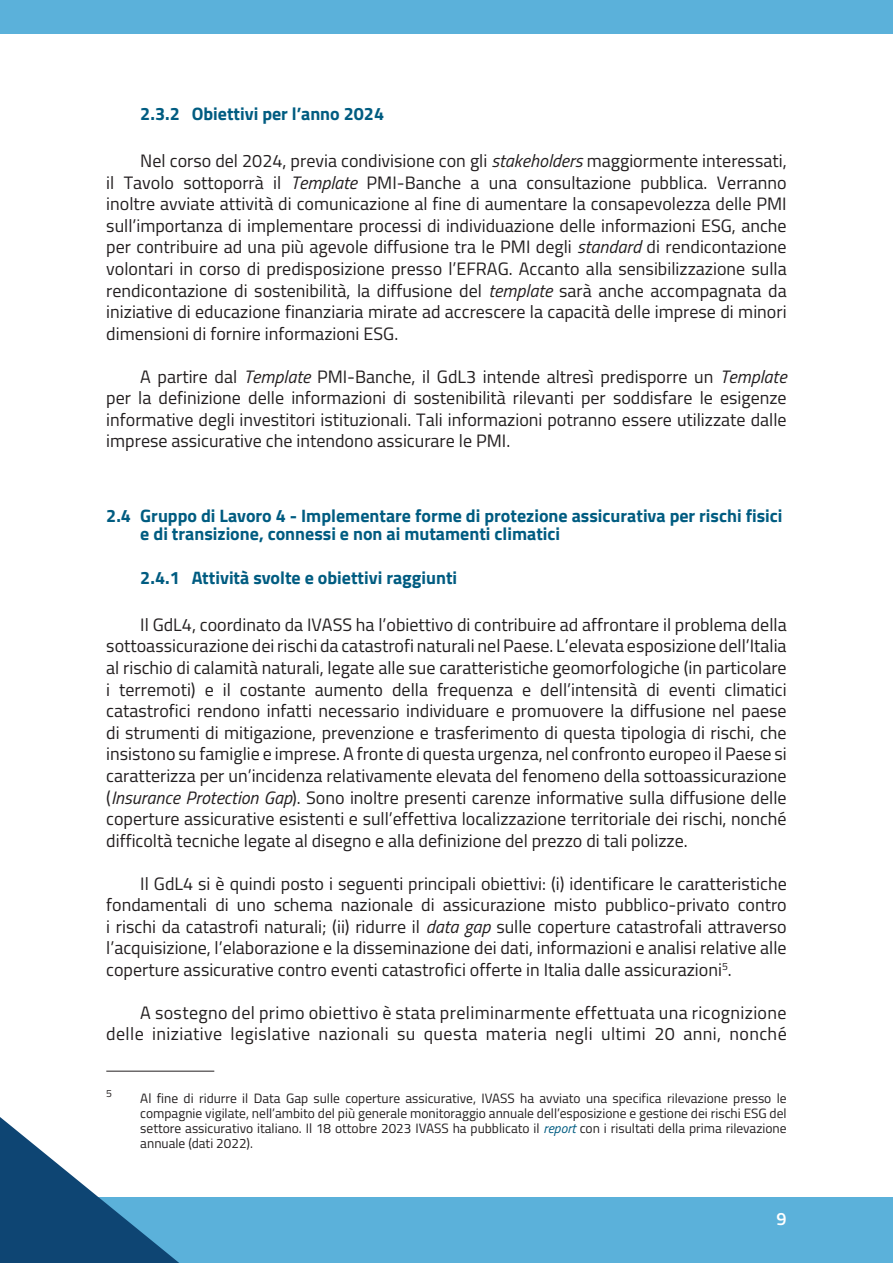
<style>
.page{position:relative;width:893px;height:1263px;background:#fff}
.page>*{position:absolute;margin:0;border:0;box-sizing:border-box;transform-origin:0 0}
.PARAGRAFO__Testo{font:18px/21.6px "Titillium";color:#231f20;text-align:justify}
.SOTTOTITOLO__Testo{font:700 18px/18px "Titillium";color:#005c81}
.PARAGRAFO__Testo-2{font:18px/21.6px "Titillium";letter-spacing:.02em;color:#231f20;text-align:right}
.t1{font:600 18px "Titillium";color:#fff}
.NOTA__Testo{font:13.5px/15px "Titillium";color:#231f20;text-align:justify}
.NOTA__Testo-2{font:10.5px "Titillium";color:#231f20}
.s1{font-style:italic}
.s2{font-style:italic;color:#005c81}
</style>
<div class="page">
<div style="left:0;top:1197px;width:893px;height:66px;background:#5bb1da"></div>
<svg style="left:0;top:1117px;width:179px;height:146px"></svg>
<div style="left:0;top:0;width:893px;height:34px;background:#5bb1da"></div>
<hr style="left:106px;top:1071px;width:108px;height:1px;background:#231f20">
<p class="SOTTOTITOLO__Testo" style="left:140px;top:104px;width:245px">2.3.2 Obiettivi per l’anno 2024</p>
<p class="PARAGRAFO__Testo" style="left:106px;top:149px;width:682px;text-indent:34px">Nel corso del 2024, previa condivisione con gli <span class="s1">stakeholders</span> maggiormente interessati, il Tavolo sottoporrà il <span class="s1">Template</span> PMI-Banche a una consultazione pubblica. Verranno inoltre avviate attività di comunicazione al fine di aumentare la consapevolezza delle PMI sull’importanza di implementare processi di individuazione delle informazioni ESG, anche per contribuire ad una più agevole diffusione tra le PMI degli <span class="s1">standard</span> di rendicontazione volontari in corso di predisposizione presso l’EFRAG. Accanto alla sensibilizzazione sulla rendicontazione di sostenibilità, la diffusione del <span class="s1">template</span> sarà anche accompagnata da iniziative di educazione finanziaria mirate ad accrescere la capacità delle imprese di minori dimensioni di fornire informazioni ESG.</p>
<p class="PARAGRAFO__Testo" style="left:106px;top:365px;width:682px;text-indent:34px">A partire dal <span class="s1">Template</span> PMI-Banche, il GdL3 intende altresì predisporre un <span class="s1">Template </span>per la definizione delle informazioni di sostenibilità rilevanti per soddisfare le esigenze informative degli investitori istituzionali. Tali informazioni potranno essere utilizzate dalle imprese assicurative che intendono assicurare le PMI.</p>
<p class="SOTTOTITOLO__Testo" style="left:140px;top:506px;width:644px;text-indent:-34px">2.4 Gruppo di Lavoro 4 - Implementare forme di protezione assicurativa per rischi fisici e di transizione, connessi e non ai mutamenti climatici</p>
<p class="SOTTOTITOLO__Testo" style="left:140px;top:567px;width:318px">2.4.1 Attività svolte e obiettivi raggiunti</p>
<p class="PARAGRAFO__Testo" style="left:106px;top:613px;width:682px;text-indent:34px">Il GdL4, coordinato da IVASS ha l’obiettivo di contribuire ad affrontare il problema della sottoassicurazione dei rischi da catastrofi naturali nel Paese. L’elevata esposizione dell’Italia al rischio di calamità naturali, legate alle sue caratteristiche geomorfologiche (in particolare i terremoti) e il costante aumento della frequenza e dell’intensità di eventi climatici catastrofici rendono infatti necessario individuare e promuovere la diffusione nel paese di strumenti di mitigazione, prevenzione e trasferimento di questa tipologia di rischi, che insistono su famiglie e imprese. A fronte di questa urgenza, nel confronto europeo il Paese si caratterizza per un’incidenza relativamente elevata del fenomeno della sottoassicurazione (<span class="s1">Insurance Protection Gap</span>). Sono inoltre presenti carenze informative sulla diffusione delle coperture assicurative esistenti e sull’effettiva localizzazione territoriale dei rischi, nonché difficoltà tecniche legate al disegno e alla definizione del prezzo di tali polizze.</p>
<p class="PARAGRAFO__Testo" style="left:106px;top:872px;width:682px;text-indent:34px">Il GdL4 si è quindi posto i seguenti principali obiettivi: (i) identificare le caratteristiche fondamentali di uno schema nazionale di assicurazione misto pubblico-privato contro i rischi da catastrofi naturali; (ii) ridurre il <span class="s1">data gap</span> sulle coperture catastrofali attraverso l’acquisizione, l’elaborazione e la disseminazione dei dati, informazioni e analisi relative alle coperture assicurative contro eventi catastrofici offerte in Italia dalle assicurazioni<sup>5</sup>.</p>
<p class="PARAGRAFO__Testo-2" style="left:106px;top:1001px;width:682px">A sostegno del primo obiettivo è stata preliminarmente effettuata una ricognizione delle iniziative legislative nazionali su questa materia negli ultimi 20 anni, nonché</p>
<p class="NOTA__Testo-2" style="left:106px;top:1086px;width:7px">5</p>
<p class="NOTA__Testo" style="left:140px;top:1090px;width:648px">Al fine di ridurre il Data Gap sulle coperture assicurative, IVASS ha avviato una specifica rilevazione presso le compagnie vigilate, nell’ambito del più generale monitoraggio annuale dell’esposizione e gestione dei rischi ESG del settore assicurativo italiano. Il 18 ottobre 2023 IVASS ha pubblicato il <span class="s2">report</span> con i risultati della prima rilevazione annuale (dati 2022).</p>
<p class="t1" style="left:777px;top:1205px;width:12px">9</p>
</div>
